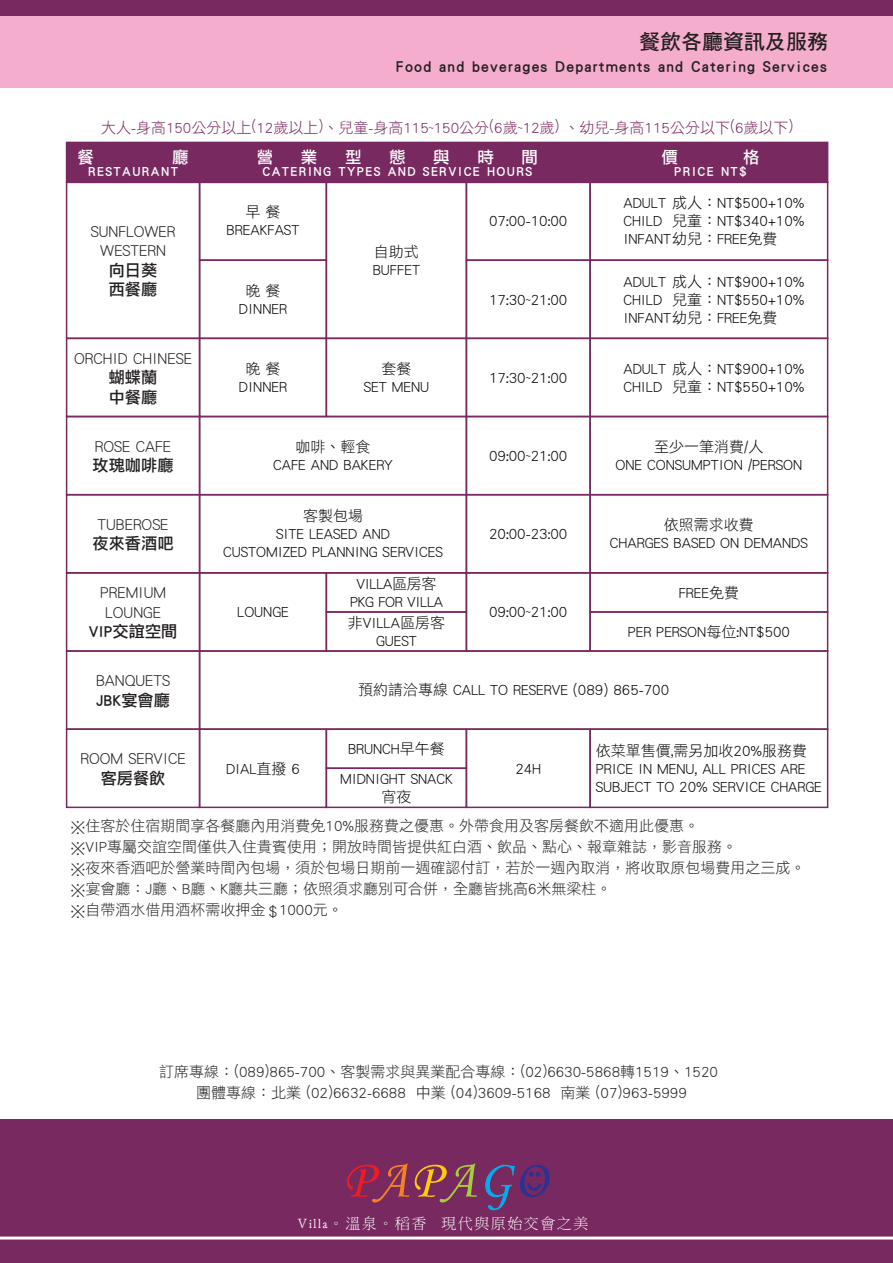
<style>
.page{position:relative;width:893px;height:1263px;background:#fff}
.page>*{position:absolute;margin:0;border:0;box-sizing:border-box;transform-origin:0 0}
.t1{font:54.15px "Monotype Corsiva";letter-spacing:.045em;color:#ee1d23}
.t2{font:21px "DF Hei Std W7";color:#231f20}
.t3{font:16.5px "DF Li Hei Std W5";color:#fff}
.t4{font:16.2px/19.5px "DF Li Hei Std W5";letter-spacing:.075em;color:#231f20}
.t5{font:16.2px/19.5px "DF Li Hei Std W3";color:#231f20;text-align:center}
.t6{font:16.2px "DF Li Hei Std W5";color:#231f20}
.t7{font:15px/18px "DF Li Hei Std W3";color:#030303;text-align:center}
.t8{font:15px/21px "DF Li Hei Std W3";color:#231f20}
.t9{font:15px "DF Li Hei Std W3";color:#782960}
.t10{font:15px "Ming Li U";letter-spacing:.1em;color:#fff}
.t11{font:15px/18px "DF Li Hei Std W3";letter-spacing:-.02em;color:#030303;text-align:center}
.t12{font:13.5px "DF Li Hei Std W5";letter-spacing:.1em;color:#fff}
.s1{color:#f58220}
.s2{color:#feca0a}
.s3{color:#a6ce39}
.s4{color:#00aeef}
.s5{color:#2e3092}
.s6{font-family:"DF Fang Song Std W6"}
</style>
<div class="page">
<div style="left:0;top:1119px;width:893px;height:144px;background:#782960"></div>
<div style="left:0;top:0;width:893px;height:88px;background:#f5adce"></div>
<svg style="left:527px;top:1172px;width:15px;height:19px"></svg>
<div style="left:0;top:0;width:893px;height:15px;background:#782960"></div>
<hr style="left:0;top:1236px;width:893px;height:3px;background:#fff">
<div style="left:199px;top:338px;width:128px;height:79px;border:2px solid #782960"></div>
<div style="left:66px;top:338px;width:134px;height:79px;border:2px solid #782960"></div>
<div style="left:466px;top:338px;width:125px;height:79px;border:2px solid #782960"></div>
<svg style="left:200px;top:649px;width:629px;height:81px"></svg>
<div style="left:589px;top:611px;width:239px;height:41px;border:2px solid #782960"></div>
<div style="left:589px;top:572px;width:239px;height:41px;border:2px solid #782960"></div>
<svg style="left:465px;top:728px;width:364px;height:81px"></svg>
<div style="left:326px;top:767px;width:141px;height:41px;border:2px solid #782960"></div>
<svg style="left:65px;top:728px;width:263px;height:81px"></svg>
<div style="left:589px;top:416px;width:239px;height:79px;border:2px solid #782960"></div>
<svg style="left:325px;top:183px;width:143px;height:157px"></svg>
<div style="left:466px;top:181px;width:125px;height:80px;border:2px solid #782960"></div>
<div style="left:589px;top:181px;width:239px;height:80px;border:2px solid #782960"></div>
<div style="left:199px;top:181px;width:128px;height:80px;border:2px solid #782960"></div>
<div style="left:589px;top:259px;width:239px;height:80px;border:2px solid #782960"></div>
<div style="left:589px;top:338px;width:239px;height:79px;border:2px solid #782960"></div>
<div style="left:66px;top:650px;width:134px;height:80px;border:2px solid #782960"></div>
<svg style="left:65px;top:415px;width:527px;height:237px"></svg>
<svg style="left:65px;top:181px;width:136px;height:159px"></svg>
<div style="left:66px;top:416px;width:134px;height:79px;border:2px solid #782960"></div>
<div style="left:66px;top:142px;width:762px;height:41px;background:#782960"></div>
<h2 class="t2" style="left:639px;top:30px;width:190px">餐飲各廳資訊及服務</h2>
<p class="t4" style="left:396px;top:56px;width:432px">Food and beverages Departments and Catering Services</p>
<p class="t9" style="left:101px;top:119px;width:694px">大人-身高150公分以上(12歲以上)、兒童-身高115~150公分(6歲~12歲) 、幼兒-身高115公分以下(6歲以下)</p>
<p class="t3" style="left:77px;top:148px;width:18px">餐</p>
<p class="t3" style="left:172px;top:148px;width:18px">廳</p>
<p class="t12" style="left:88px;top:164px;width:91px">RESTAURANT</p>
<p class="t5" style="left:91px;top:221px;width:86px">SUNFLOWER<br>WESTERN</p>
<p class="t4" style="left:109px;top:260px;width:50px">向日葵西餐廳</p>
<p class="t5" style="left:74px;top:348px;width:119px">ORCHID CHINESE</p>
<p class="t4" style="left:109px;top:367px;width:50px">蝴蝶蘭中餐廳</p>
<p class="t5" style="left:95px;top:436px;width:78px">ROSE CAFE</p>
<p class="t4" style="left:93px;top:455px;width:82px">玫瑰咖啡廳</p>
<p class="t5" style="left:98px;top:514px;width:72px">TUBEROSE</p>
<p class="t4" style="left:93px;top:533px;width:82px">夜來香酒吧</p>
<p class="t5" style="left:100px;top:582px;width:67px">PREMIUM<br>LOUNGE</p>
<p class="t6" style="left:89px;top:622px;width:90px">VIP交誼空間</p>
<p class="t5" style="left:96px;top:670px;width:76px">BANQUETS</p>
<p class="t4" style="left:96px;top:690px;width:75px">JBK宴會廳</p>
<p class="t5" style="left:81px;top:748px;width:107px">ROOM SERVICE</p>
<p class="t4" style="left:101px;top:768px;width:66px">客房餐飲</p>
<p class="t3" style="left:257px;top:148px;width:18px">營</p>
<p class="t3" style="left:301px;top:148px;width:18px">業</p>
<p class="t3" style="left:345px;top:148px;width:18px">型</p>
<p class="t3" style="left:389px;top:148px;width:18px">態</p>
<p class="t3" style="left:433px;top:148px;width:18px">與</p>
<p class="t3" style="left:477px;top:148px;width:18px">時</p>
<p class="t3" style="left:521px;top:148px;width:18px">間</p>
<p class="t12" style="left:263px;top:164px;width:271px">CATERING TYPES AND SERVICE HOURS</p>
<p class="t7" style="left:227px;top:203px;width:74px">早 餐<br>BREAKFAST</p>
<p class="t7" style="left:239px;top:281px;width:50px">晚 餐<br>DINNER</p>
<p class="t7" style="left:239px;top:359px;width:50px">晚 餐<br>DINNER</p>
<p class="t7" style="left:373px;top:242px;width:49px;text-align:left">自助式<br>BUFFET</p>
<p class="t7" style="left:364px;top:359px;width:67px">套餐<br>SET MENU</p>
<p class="t7" style="left:273px;top:437px;width:121px">咖啡、輕食<br>CAFE AND BAKERY</p>
<p class="t7" style="left:223px;top:506px;width:221px">客製包場<br>SITE LEASED AND<br>CUSTOMIZED PLANNING SERVICES</p>
<p class="t7" style="left:237px;top:603px;width:53px">LOUNGE</p>
<p class="t11" style="left:350px;top:574px;width:95px">VILLA區房客<br>PKG FOR VILLA</p>
<p class="t7" style="left:348px;top:613px;width:99px">非VILLA區房客<br>GUEST</p>
<p class="t7" style="left:489px;top:212px;width:80px">07:00-10:00</p>
<p class="t7" style="left:489px;top:290px;width:80px">17:30~21:00</p>
<p class="t7" style="left:489px;top:368px;width:80px">17:30~21:00</p>
<p class="t7" style="left:489px;top:446px;width:80px">09:00~21:00</p>
<p class="t7" style="left:489px;top:524px;width:80px">20:00-23:00</p>
<p class="t7" style="left:489px;top:603px;width:80px">09:00~21:00</p>
<p class="t3" style="left:661px;top:148px;width:18px">價</p>
<p class="t3" style="left:743px;top:148px;width:18px">格</p>
<p class="t12" style="left:674px;top:164px;width:74px">PRICE NT$</p>
<p class="t7" style="left:623px;top:194px;width:183px;text-align:justify">ADULT 成人：NT$500+10% CHILD 兒童：NT$340+10% INFANT 幼兒：FREE免費</p>
<p class="t7" style="left:623px;top:272px;width:183px;text-align:justify">ADULT 成人：NT$900+10% CHILD 兒童：NT$550+10% INFANT 幼兒：FREE免費</p>
<p class="t7" style="left:623px;top:359px;width:183px;text-align:left">ADULT 成人：NT$900+10%<br>CHILD 兒童：NT$550+10%</p>
<p class="t7" style="left:615px;top:437px;width:188px">至少一筆消費/人<br>ONE CONSUMPTION /PERSON</p>
<p class="t7" style="left:610px;top:515px;width:199px">依照需求收費<br>CHARGES BASED ON DEMANDS</p>
<p class="t7" style="left:679px;top:583px;width:62px">FREE免費</p>
<p class="t7" style="left:628px;top:622px;width:164px">PER PERSON每位:NT$500</p>
<p class="t7" style="left:226px;top:759px;width:76px">DIAL直撥 6</p>
<p class="t7" style="left:358px;top:681px;width:313px">預約請洽專線 CALL TO RESERVE (089) 865-700</p>
<p class="t7" style="left:340px;top:733px;width:114px;line-height:30.2px">BRUNCH早午餐<br>MIDNIGHT SNACK</p>
<p class="t7" style="left:381px;top:787px;width:31px">宵夜</p>
<p class="t7" style="left:515px;top:759px;width:27px">24H</p>
<p class="t7" style="left:596px;top:741px;width:228px;text-align:left">依菜單售價,需另加收20%服務費<br>PRICE IN MENU, ALL PRICES ARE<br>SUBJECT TO 20% SERVICE CHARGE</p>
<p class="t8" style="left:70px;top:815px;width:736px">※住客於住宿期間享各餐廳內用消費免10%服務費之優惠。外帶食用及客房餐飲不適用此優惠。<br>※VIP專屬交誼空間僅供入住貴賓使用；開放時間皆提供紅白酒、飲品、點心、報章雜誌，影音服務。<br>※夜來香酒吧於營業時間內包場，須於包場日期前一週確認付訂，若於一週內取消，將收取原包場費用之三成。※宴會廳：J廳、B廳、K廳共三廳；依照須求廳別可合併，全廳皆挑高6米無梁柱。<br>※自帶酒水借用酒杯需收押金＄1000元。</p>
<p class="t8" style="left:159px;top:1061px;width:560px;text-align:center">訂席專線：(089)865-700、客製需求與異業配合專線：(02)6630-5868轉1519、1520團體專線：北業 (02)6632-6688 中業 (04)3609-5168 南業 (07)963-5999</p>
<h1 class="t1" style="left:343px;top:1147px;width:205px">P<span class="s1">A</span><span class="s2">P</span><span class="s3">A</span><span class="s4">G</span><span class="s5">O</span></h1>
<p class="t10" style="left:298px;top:1216px;width:292px"><span class="s6">Villa</span>。溫泉。稻香 現代與原始交會之美</p>
</div>
